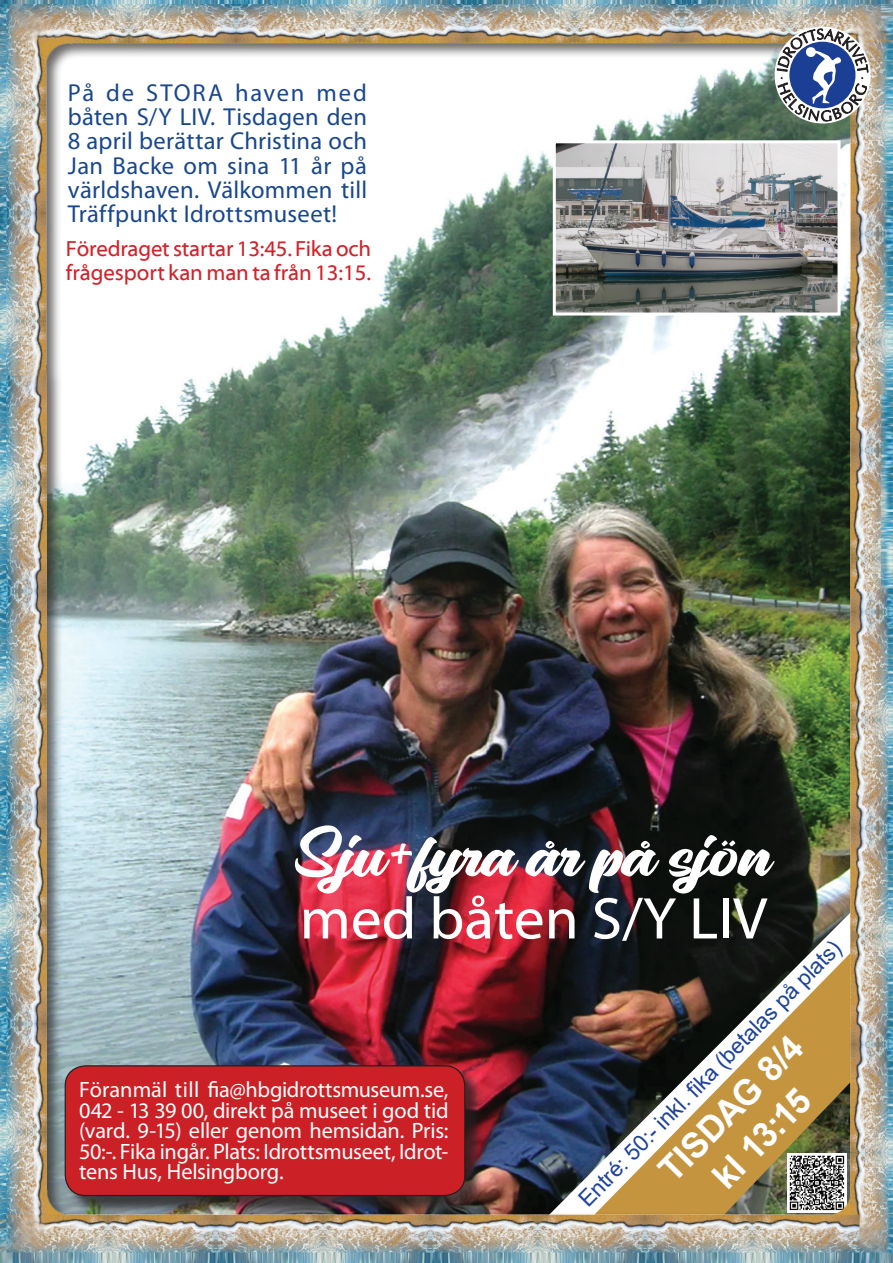
<style>
.page{position:relative;width:893px;height:1263px;background:#fff}
.page>*{position:absolute;margin:0;border:0;box-sizing:border-box;transform-origin:0 0}
.t1{font:72.75px "Sinethar";color:#fff}
.t2{font:59.25px "Myriad Web Pro";color:#fff}
.t3{font:700 35.25px/42.6px "Arial";color:#fff;text-align:center}
.t4{font:24.6px/24.3px "Myriad Pro";letter-spacing:.01em;color:#18478c;text-align:justify}
.t5{font:22.5px "Arial";color:#1f4498}
.t6{font:22.2px/20.4px "Myriad Pro";letter-spacing:-.015em;color:#fff;text-align:justify}
.t7{font:22.05px/23.4px "Myriad Web Pro";letter-spacing:-.005em;color:#d1232a}
</style>
<div class="page">
<img style="left:0;top:0;width:893px;height:1263px">
<svg style="left:777px;top:29px;width:91px;height:93px"></svg>
<div style="left:775px;top:27px;width:96px;height:96px;border:2px solid #fff;border-radius:50%"></div>
<div style="left:67px;top:1067px;width:417px;height:148px;background:#231f20;opacity:.75"></div>
<div style="left:65px;top:1066px;width:400px;height:129px;background:#cb2026;border-radius:20px"></div>
<div style="left:65px;top:1065px;width:400px;height:131px;border:1px solid #231f20;border-radius:20px"></div>
<img style="left:557px;top:144px;width:279px;height:167px">
<div style="left:553px;top:140px;width:287px;height:175px;border:3px solid #fff"></div>
<p class="t4" style="left:68px;top:80px;width:301px">På de STORA haven med båten S/Y LIV. Tisdagen den 8 april berättar Christina och Jan Backe om sina 11 år på världshaven. Välkommen till Träffpunkt Idrottsmuseet!</p>
<p class="t7" style="left:66px;top:238px;width:307px">Föredraget startar 13:45. Fika och frågesport kan man ta från 13:15.</p>
<h1 class="t1" style="left:298px;top:813px;width:477px">Sju+fyra år på sjön</h1>
<h2 class="t2" style="left:300px;top:887px;width:469px">med båten S/Y LIV</h2>
<p class="t5" style="left:571px;top:1191px;width:364px;rotate:-45deg">Entré: 50:- inkl. fi ka (betalas på plats)</p>
<h3 class="t3" style="left:650px;top:1160px;width:190px;rotate:-45deg">TISDAG 8/4 kl 13:15</h3>
<p class="t6" style="left:79px;top:1079px;width:371px">Föranmäl till fia@hbgidrottsmuseum.se, 042 - 13 39 00, direkt på museet i god tid (vard. 9-15) eller genom hemsidan. Pris:<br>50:-. Fika ingår. Plats: Idrottsmuseet, Idrot&shy;tens Hus, Helsingborg.</p>
</div>
